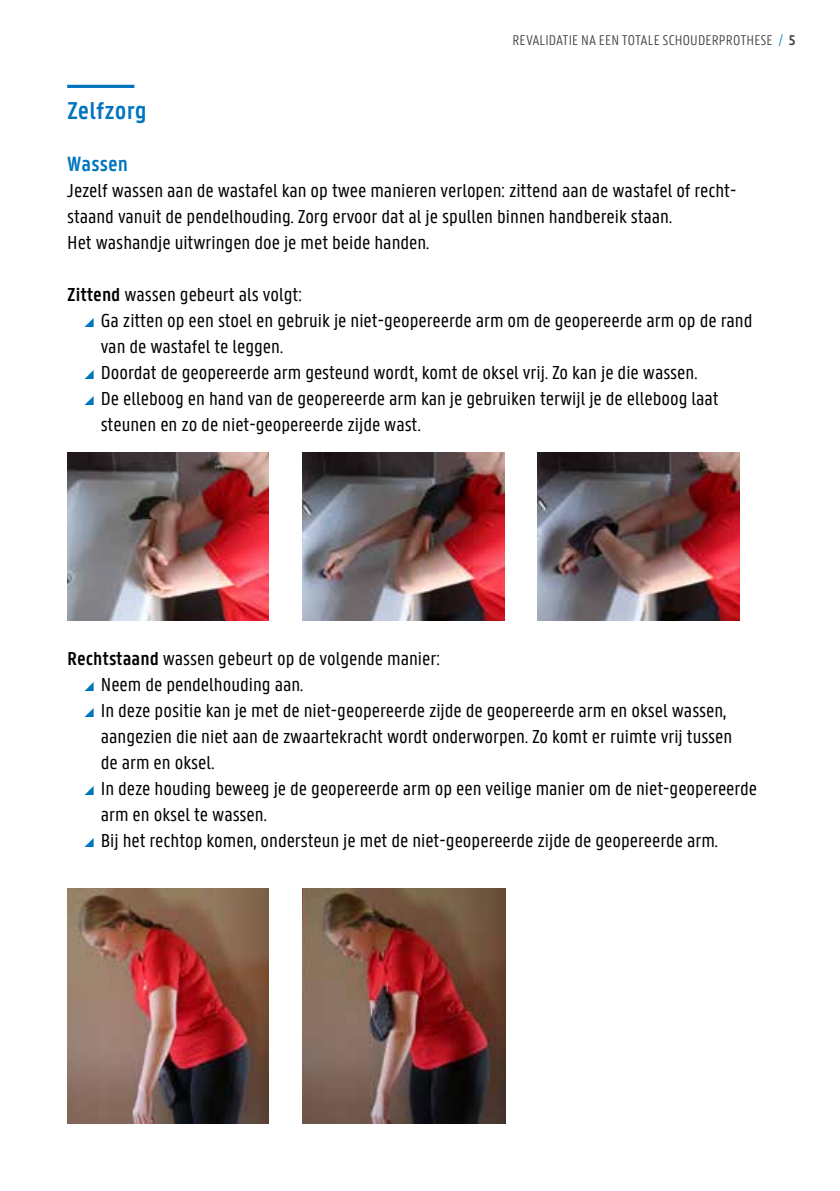
<style>
.page{position:relative;width:840px;height:1191px;background:#fff}
.page>*{position:absolute;margin:0;border:0;box-sizing:border-box;transform-origin:0 0}
.t1{font:600 26px "U Gent Panno Text";letter-spacing:.005em;color:#0075bf}
.t2{font:600 22px "U Gent Panno Text";letter-spacing:.005em;color:#0075bf}
.t3{font:20px/26px "U Gent Panno Text";color:#000}
.t4{font:300 15px "U Gent Panno Text";letter-spacing:.015em;color:#3c3c3b}
.s1{color:#0080c6}
.s2{font-weight:600}
</style>
<div class="page">
<hr style="left:67px;top:85px;width:67px;height:3px;background:#0075bf">
<img style="left:67px;top:452px;width:201px;height:168px">
<img style="left:302px;top:452px;width:201px;height:168px">
<img style="left:537px;top:452px;width:201px;height:168px">
<img style="left:67px;top:888px;width:201px;height:235px">
<img style="left:302px;top:888px;width:203px;height:235px">
<p class="t4" style="left:512px;top:31px;width:285px">REVALIDATIE NA EEN TOTALE SCHOUDERPROTHESE <span class="s1">/</span> <span class="s2">5</span></p>
<h1 class="t1" style="left:67px;top:95px;width:81px">Zelfzorg</h1>
<p class="t2" style="left:67px;top:151px;width:62px">Wassen</p>
<p class="t3" style="left:67px;top:177px;width:670px">Jezelf wassen aan de wastafel kan op twee manieren verlopen: zittend aan de wastafel of recht&shy;staand vanuit de pendelhouding. Zorg ervoor dat al je spullen binnen handbereik staan.<br>Het washandje uitwringen doe je met beide handen.</p>
<p class="t3" style="left:101px;top:281px;width:652px;text-indent:-34px"><span class="s2">Zittend</span> wassen gebeurt als volgt:<br>Ga zitten op een stoel en gebruik je niet-geopereerde arm om de geopereerde arm op de rand van de wastafel te leggen.<br>Doordat de geopereerde arm gesteund wordt, komt de oksel vrij. Zo kan je die wassen.<br>De elleboog en hand van de geopereerde arm kan je gebruiken terwijl je de elleboog laat steunen en zo de niet-geopereerde zijde wast.</p>
<p class="t3" style="left:101px;top:645px;width:657px;text-indent:-34px"><span class="s2">Rechtstaand</span> wassen gebeurt op de volgende manier:<br>Neem de pendelhouding aan.<br>In deze positie kan je met de niet-geopereerde zijde de geopereerde arm en oksel wassen, aangezien die niet aan de zwaartekracht wordt onderworpen. Zo komt er ruimte vrij tussen<br>de arm en oksel.<br>In deze houding beweeg je de geopereerde arm op een veilige manier om de niet-geopereerde arm en oksel te wassen.<br>Bij het rechtop komen, ondersteun je met de niet-geopereerde zijde de geopereerde arm.</p>
</div>
